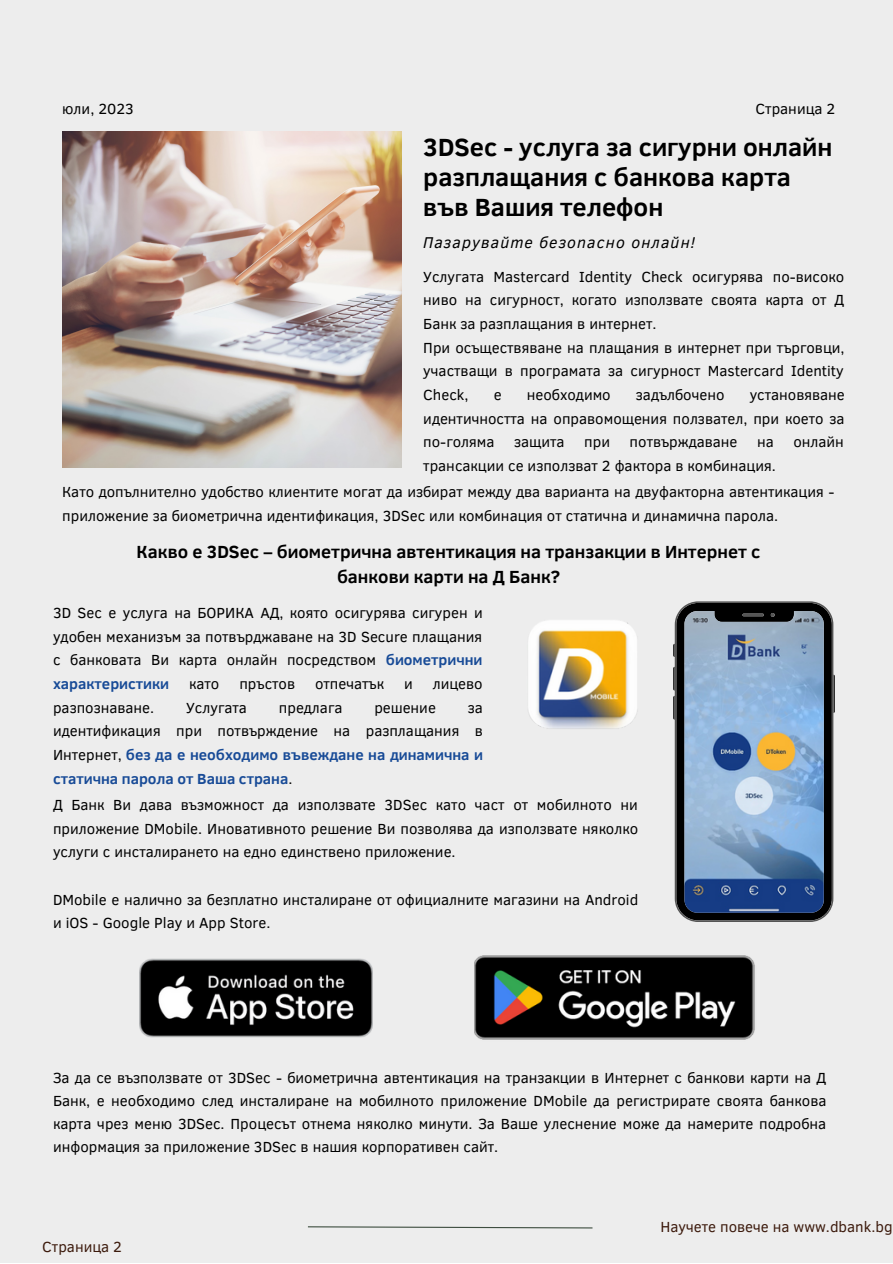
<style>
.page{position:relative;width:893px;height:1264px;background:#fff}
.page>*{position:absolute;margin:0;border:0;box-sizing:border-box;transform-origin:0 0}
.t1{font:700 25.5px/30.3px "Clear Sans";color:#000}
.t2{font:700 18px/24.8px "Clear Sans";color:#000;text-align:center}
.t3{font:italic 16.05px "Clear Sans";letter-spacing:.07em;color:#000}
.t4{font:15px/23.5px "Clear Sans";color:#000;text-align:justify}
.t5{font:700 15px/23.5px "Clear Sans";color:#184b97;text-align:justify}
.t6{font:15px "Clear Sans";color:#3c1a0c}
.s1{font-weight:700;color:#184b97}
.s2{font-weight:400;color:#000}
</style>
<div class="page">
<div style="left:0;top:0;width:892px;height:1262px;background:#ededed"></div>
<img style="left:62px;top:132px;width:340px;height:335px">
<svg style="left:673px;top:644px;width:1px;height:13px"></svg>
<svg style="left:673px;top:667px;width:1px;height:52px"></svg>
<svg style="left:833px;top:674px;width:1px;height:39px"></svg>
<svg style="left:674px;top:601px;width:159px;height:320px;background:#6d86a2"></svg>
<img style="left:528px;top:620px;width:109px;height:109px">
<img style="left:140px;top:958px;width:232px;height:80px">
<img style="left:474px;top:955px;width:281px;height:85px">
<svg style="left:308px;top:1226px;width:285px;height:2px"></svg>
<p class="t4" style="left:62px;top:96px;width:73px">юли, 2023</p>
<p class="t4" style="left:755px;top:96px;width:81px">Страница 2</p>
<p class="t1" style="left:423px;top:130px;width:410px">3DSec - услуга за сигурни онлайн разплащания с банкова карта във Вашия телефон</p>
<p class="t3" style="left:423px;top:230px;width:273px">Пазарувайте безопасно онлайн!</p>
<p class="t4" style="left:423px;top:264px;width:422px">Услугата Mastercard Identity Check осигурява по-високо ниво на сигурност, когато използвате своята карта от Д Банк за разплащания в интернет.</p>
<p class="t4" style="left:423px;top:335px;width:423px">При осъществяване на плащания в интернет при търговци, участващи в програмата за сигурност Mastercard Identity Check,</p>
<p class="t4" style="left:493px;top:382px;width:9px">е</p>
<p class="t4" style="left:527px;top:382px;width:85px">необходимо</p>
<p class="t4" style="left:636px;top:382px;width:90px">задълбочено</p>
<p class="t4" style="left:423px;top:382px;width:423px;text-indent:326px">установяване идентичността на оправомощения ползвател, при което за по-голяма</p>
<p class="t4" style="left:514px;top:429px;width:52px">защита</p>
<p class="t4" style="left:584px;top:429px;width:27px">при</p>
<p class="t4" style="left:629px;top:429px;width:109px">потвърждаване</p>
<p class="t4" style="left:757px;top:429px;width:18px">на</p>
<p class="t4" style="left:793px;top:429px;width:52px">онлайн</p>
<p class="t4" style="left:423px;top:453px;width:354px">трансакции се използват 2 фактора в комбинация.</p>
<p class="t4" style="left:62px;top:479px;width:773px">Като допълнително удобство клиентите могат да избират между два варианта на двуфакторна автентикация - приложение за биометрична идентификация, 3DSec или комбинация от статична и динамична парола.</p>
<p class="t2" style="left:137px;top:538px;width:625px">Какво е 3DSec – биометрична автентикация на транзакции в Интернет с банкови карти на Д Банк?</p>
<p class="t4" style="left:53px;top:600px;width:431px">3D Sec e услуга на БОРИКА АД, която осигурява сигурен и удобен механизъм за потвърджаване на 3D Secure плащания с банковата Ви карта онлайн посредством <span class="s1">биометрични характеристики</span></p>
<p class="t4" style="left:189px;top:671px;width:32px">като</p>
<p class="t4" style="left:239px;top:671px;width:57px">пръстов</p>
<p class="t4" style="left:315px;top:671px;width:70px">отпечатък</p>
<p class="t4" style="left:404px;top:671px;width:10px">и</p>
<p class="t4" style="left:433px;top:671px;width:51px">лицево</p>
<p class="t4" style="left:53px;top:695px;width:103px">разпознаване.</p>
<p class="t4" style="left:186px;top:695px;width:62px">Услугата</p>
<p class="t4" style="left:279px;top:695px;width:65px">предлага</p>
<p class="t4" style="left:374px;top:695px;width:63px">решение</p>
<p class="t5" style="left:53px;top:695px;width:431px;text-indent:415px"><span class="s2">за идентификация при потвърждение на разплащания в Интернет,</span> без да е необходимо въвеждане на динамична и статична парола от Ваша страна<span class="s2">.</span></p>
<p class="t4" style="left:53px;top:792px;width:586px">Д Банк Ви дава възможност да използвате 3DSec като част от мобилното ни приложение DMobile. Иновативното решение Ви позволява да използвате няколко услуги с инсталирането на едно единствено приложение.</p>
<p class="t4" style="left:53px;top:886px;width:586px">DMobile e налично за безплатно инсталиране от официалните магазини на Android и iOS - Google Play и App Store.</p>
<p class="t4" style="left:53px;top:1064px;width:774px;line-height:23.1px">За да се възползвате от 3DSec - биометрична автентикация на транзакции в Интернет с банкови карти на Д Банк, е необходимо след инсталиране на мобилното приложение DMobile да регистрирате своята банкова карта чрез меню 3DSec. Процесът отнема няколко минути. За Ваше улеснение може да намерите подробна информация за приложение 3DSec в нашия корпоративен сайт.</p>
<p class="t6" style="left:42px;top:1236px;width:81px">Страница 2</p>
<p class="t6" style="left:660px;top:1215px;width:234px">Научете повече на www.dbank.bg</p>
</div>
